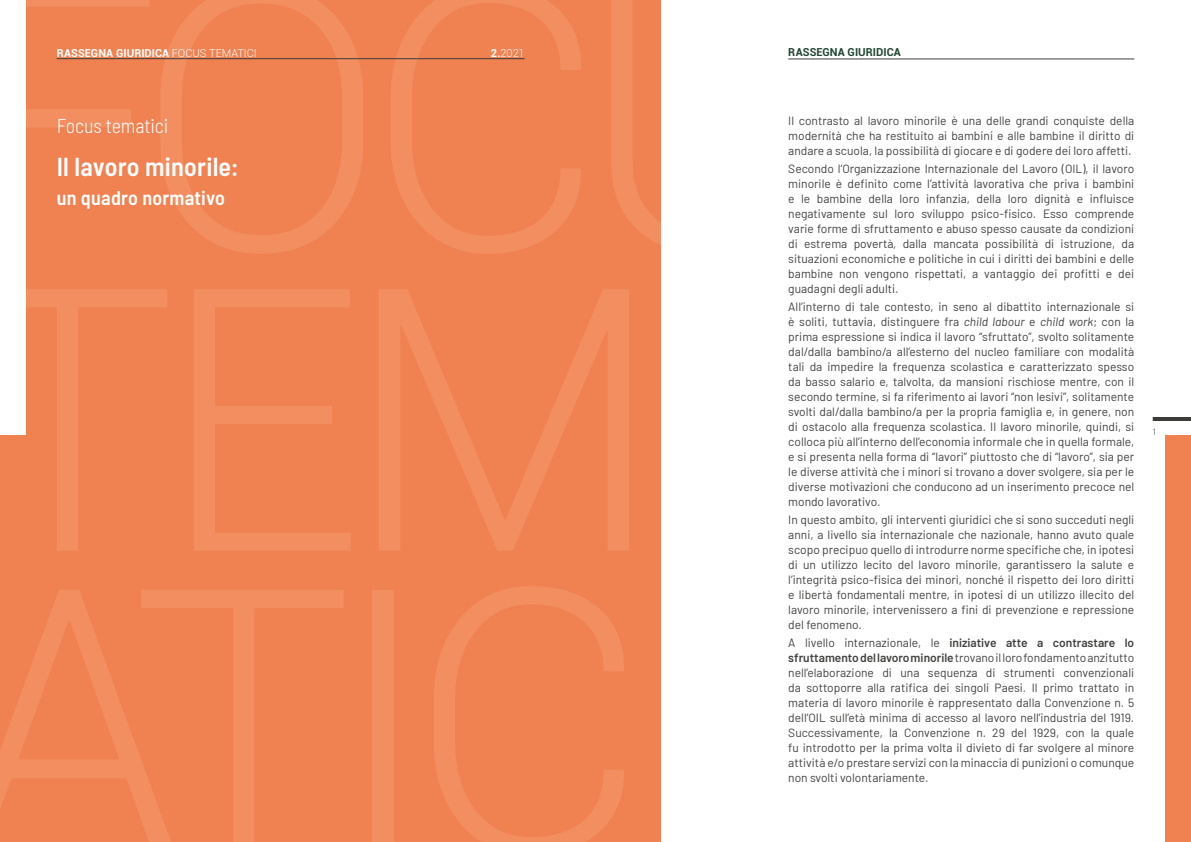
<style>
.page{position:relative;width:1191px;height:842px;background:#fff}
.page>*{position:absolute;margin:0;border:0;box-sizing:border-box;transform-origin:0 0}
.t1{font:600 semi-condensed 26px "Barlow";letter-spacing:.01em;color:#fff}
.t2{font:600 semi-condensed 20px "Barlow";letter-spacing:.01em;color:#fff}
.t3{font:300 semi-condensed 20px "Barlow";letter-spacing:-.01em;color:#fff}
.t4{font:12px/15px "Barlow";color:#424241;text-align:justify}
.t5{font:700 11px "Roboto";letter-spacing:.005em;color:#fff}
.t6{font:700 11px "Roboto";letter-spacing:.005em;color:#204532}
.t7{font:300 11px "Roboto";color:#fff}
.t8{font:300 9px "Barlow";color:#3c3c3b}
.s1{font-weight:300}
.s2{font-weight:700}
.s3{font-style:italic}
.s4{font-weight:600}
</style>
<div class="page">
<div style="left:0;top:0;width:660px;height:842px;background:#f08150"></div>
<div style="left:1165px;top:435px;width:26px;height:407px;background:#f08150"></div>
<div style="left:0;top:0;width:26px;height:435px;background:#fff"></div>
<hr style="left:1152px;top:417px;width:39px;height:4px;background:#3c3c3b">
<hr style="left:57px;top:59px;width:467px;height:1px;background:#3c3c3b">
<hr style="left:788px;top:59px;width:346px;height:1px;background:#3c3c3b">
<p class="t5" style="left:57px;top:45px;width:201px">RASSEGNA GIURIDICA <span class="s1">FOCUS TEMATICI</span></p>
<p class="t7" style="left:491px;top:45px;width:35px"><span class="s2">2.</span>2021</p>
<p class="t6" style="left:788px;top:44px;width:114px">RASSEGNA GIURIDICA</p>
<h2 class="t3" style="left:57px;top:112px;width:113px">Focus tematici</h2>
<h1 class="t1" style="left:57px;top:148px;width:184px">Il lavoro minorile:</h1>
<h2 class="t2" style="left:57px;top:184px;width:170px">un quadro normativo</h2>
<p class="t4" style="left:788px;top:113px;width:347px">Il contrasto al lavoro minorile è una delle grandi conquiste della modernità che ha restituito ai bambini e alle bambine il diritto di andare a scuola, la possibilità di giocare e di godere dei loro affetti.</p>
<p class="t4" style="left:788px;top:160px;width:347px">Secondo l’Organizzazione Internazionale del Lavoro (OIL), il lavoro minorile è definito come l’attività lavorativa che priva i bambini e le bambine della loro infanzia, della loro dignità e influisce negativamente sul loro sviluppo psico-fisico. Esso comprende varie forme di sfruttamento e abuso spesso causate da condizioni di estrema povertà, dalla mancata possibilità di istruzione, da situazioni economiche e politiche in cui i diritti dei bambini e delle bambine non vengono rispettati, a vantaggio dei profitti e dei guadagni degli adulti.</p>
<p class="t4" style="left:788px;top:298px;width:347px">All’interno di tale contesto, in seno al dibattito internazionale si è soliti, tuttavia, distinguere fra <span class="s3">child labour</span> e <span class="s3">child work</span>; con la prima espressione si indica il lavoro “sfruttato”, svolto solitamente dal/dalla bambino/a all’esterno del nucleo familiare con modalità tali da impedire la frequenza scolastica e caratterizzato spesso da basso salario e, talvolta, da mansioni rischiose mentre, con il secondo termine, si fa riferimento ai lavori “non lesivi”, solitamente svolti dal/dalla bambino/a per la propria famiglia e, in genere, non di ostacolo alla frequenza scolastica. Il lavoro minorile, quindi, si colloca più all’interno dell’economia informale che in quella formale, e si presenta nella forma di “lavori” piuttosto che di “lavoro”, sia per le diverse attività che i minori si trovano a dover svolgere, sia per le diverse motivazioni che conducono ad un inserimento precoce nel mondo lavorativo.</p>
<p class="t4" style="left:788px;top:511px;width:347px">In questo ambito, gli interventi giuridici che si sono succeduti negli anni, a livello sia internazionale che nazionale, hanno avuto quale scopo precipuo quello di introdurre norme specifiche che, in ipotesi di un utilizzo lecito del lavoro minorile, garantissero la salute e l’integrità psico-fisica dei minori, nonché il rispetto dei loro diritti e libertà fondamentali mentre, in ipotesi di un utilizzo illecito del lavoro minorile, intervenissero a fini di prevenzione e repressione del fenomeno.</p>
<p class="t4" style="left:788px;top:634px;width:347px">A livello internazionale, le <span class="s4">iniziative atte a contrastare lo sfruttamento del lavoro minorile</span> trovano il loro fondamento anzitutto nell’elaborazione di una sequenza di strumenti convenzionali da sottoporre alla ratifica dei singoli Paesi. Il primo trattato in materia di lavoro minorile è rappresentato dalla Convenzione n. 5 dell’OIL sull’età minima di accesso al lavoro nell’industria del 1919.<br>Successivamente, la Convenzione n. 29 del 1929, con la quale fu introdotto per la prima volta il divieto di far svolgere al minore attività e/o prestare servizi con la minaccia di punizioni o comunque non svolti volontariamente.</p>
<p class="t8" style="left:1152px;top:425px;width:5px">1</p>
</div>
